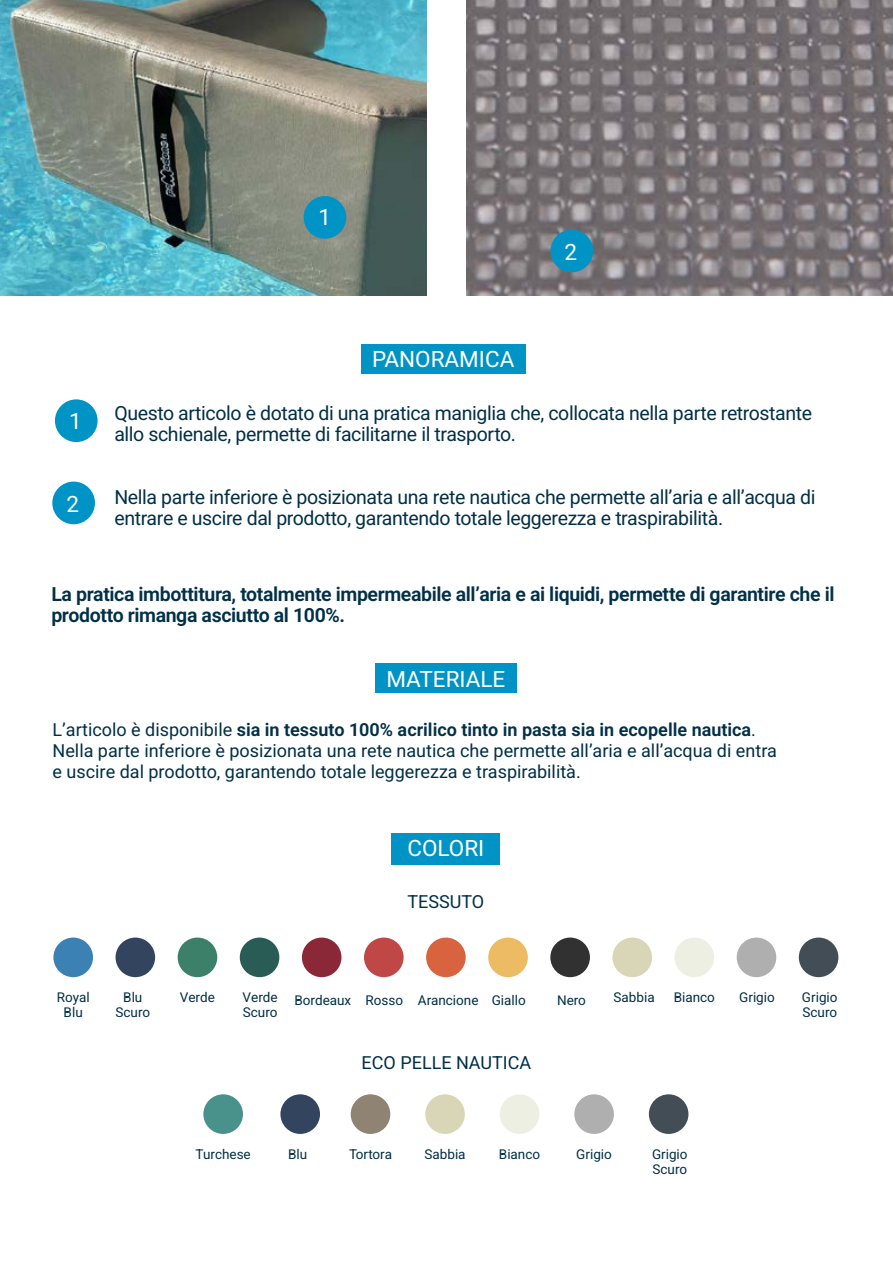
<style>
.page{position:relative;width:893px;height:1263px;background:#fff}
.page>*{position:absolute;margin:0;border:0;box-sizing:border-box;transform-origin:0 0}
.t1{font:22.5px "Heebo";color:#fff}
.t2{font:19.5px/21px "Heebo";letter-spacing:-.02em;color:#033047}
.t3{font:600 19.5px/21px "Heebo";letter-spacing:-.02em;color:#033047}
.t4{font:18px/21px "Heebo";color:#033047}
.t5{font:13.5px/15px "Heebo";color:#033047}
.s1{font-weight:600}
</style>
<div class="page">
<div style="left:375px;top:663px;width:142px;height:30px;background:#0094c6"></div>
<div style="left:361px;top:344px;width:165px;height:29px;background:#0094c6"></div>
<div style="left:55px;top:399px;width:43px;height:43px;background:#0094c6;border-radius:50%"></div>
<div style="left:52px;top:482px;width:43px;height:42px;background:#0094c6;border-radius:50%"></div>
<img style="left:0;top:0;width:427px;height:296px">
<img style="left:466px;top:0;width:427px;height:296px">
<div style="left:304px;top:196px;width:42px;height:43px;background:#0094c6;border-radius:50%"></div>
<div style="left:392px;top:833px;width:108px;height:31px;background:#0094c6"></div>
<div style="left:53px;top:937px;width:40px;height:40px;background:#3c81b4;border-radius:50%"></div>
<div style="left:426px;top:937px;width:40px;height:40px;background:#d8633e;border-radius:50%"></div>
<div style="left:178px;top:937px;width:39px;height:40px;background:#3c8069;border-radius:50%"></div>
<div style="left:550px;top:937px;width:40px;height:40px;background:#313131;border-radius:50%"></div>
<div style="left:302px;top:937px;width:39px;height:40px;background:#8b2838;border-radius:50%"></div>
<div style="left:675px;top:937px;width:39px;height:40px;background:#edefe3;border-radius:50%"></div>
<div style="left:799px;top:937px;width:39px;height:40px;background:#424d56;border-radius:50%"></div>
<div style="left:116px;top:937px;width:39px;height:40px;background:#32445e;border-radius:50%"></div>
<div style="left:488px;top:937px;width:40px;height:40px;background:#edbb63;border-radius:50%"></div>
<div style="left:240px;top:937px;width:39px;height:40px;background:#295c54;border-radius:50%"></div>
<div style="left:612px;top:937px;width:40px;height:40px;background:#d9d6b7;border-radius:50%"></div>
<div style="left:364px;top:937px;width:40px;height:40px;background:#bf4847;border-radius:50%"></div>
<div style="left:737px;top:937px;width:39px;height:40px;background:#afafaf;border-radius:50%"></div>
<div style="left:351px;top:1094px;width:39px;height:40px;background:#8f8373;border-radius:50%"></div>
<div style="left:500px;top:1094px;width:39px;height:40px;background:#edefe3;border-radius:50%"></div>
<div style="left:649px;top:1094px;width:39px;height:40px;background:#424d56;border-radius:50%"></div>
<div style="left:425px;top:1094px;width:40px;height:40px;background:#d9d6b7;border-radius:50%"></div>
<div style="left:574px;top:1094px;width:40px;height:40px;background:#afafaf;border-radius:50%"></div>
<div style="left:203px;top:1094px;width:40px;height:40px;background:#49918b;border-radius:50%"></div>
<div style="left:280px;top:1094px;width:40px;height:40px;background:#32445e;border-radius:50%"></div>
<div style="left:550px;top:230px;width:43px;height:42px;background:#0094c6;border-radius:50%"></div>
<p class="t1" style="left:69px;top:406px;width:14px">1</p>
<p class="t1" style="left:66px;top:488px;width:14px">2</p>
<p class="t1" style="left:319px;top:201px;width:14px">1</p>
<p class="t1" style="left:565px;top:236px;width:14px">2</p>
<p class="t1" style="left:372px;top:344px;width:144px">PANORAMICA</p>
<p class="t2" style="left:114px;top:402px;width:699px">Questo articolo è dotato di una pratica maniglia che, collocata nella parte retrostante allo schienale, permette di facilitarne il trasporto.</p>
<p class="t2" style="left:114px;top:486px;width:703px">Nella parte inferiore è posizionata una rete nautica che permette all’aria e all’acqua di entrare e uscire dal prodotto, garantendo totale leggerezza e traspirabilità.</p>
<p class="t3" style="left:51px;top:584px;width:785px">La pratica imbottitura, totalmente impermeabile all’aria e ai liquidi, permette di garantire che il prodotto rimanga asciutto al 100%.</p>
<p class="t1" style="left:386px;top:663px;width:120px">MATERIALE</p>
<p class="t4" style="left:53px;top:719px;width:726px">L’articolo è disponibile <span class="s1">sia in tessuto 100% acrilico tinto in pasta sia in ecopelle nautica</span>.<br>Nella parte inferiore è posizionata una rete nautica che permette all’aria e all’acqua di entra e uscire dal prodotto, garantendo totale leggerezza e traspirabilità.</p>
<p class="t1" style="left:407px;top:833px;width:79px">COLORI</p>
<p class="t4" style="left:407px;top:891px;width:78px">TESSUTO</p>
<p class="t5" style="left:57px;top:990px;width:35px;text-align:center">Royal<br>Blu</p>
<p class="t5" style="left:116px;top:990px;width:36px;text-align:center">Blu<br>Scuro</p>
<p class="t5" style="left:243px;top:990px;width:37px">Verde<br>Scuro</p>
<p class="t5" style="left:294px;top:993px;width:233px">Bordeaux Rosso Arancione Giallo</p>
<p class="t5" style="left:557px;top:993px;width:30px">Nero</p>
<p class="t5" style="left:614px;top:990px;width:43px">Sabbia</p>
<p class="t5" style="left:674px;top:990px;width:43px">Bianco</p>
<p class="t5" style="left:739px;top:990px;width:37px">Grigio</p>
<p class="t5" style="left:802px;top:990px;width:37px">Grigio<br>Scuro</p>
<p class="t5" style="left:180px;top:990px;width:37px">Verde</p>
<p class="t4" style="left:362px;top:1052px;width:171px">ECO PELLE NAUTICA</p>
<p class="t5" style="left:195px;top:1146px;width:57px">Turchese</p>
<p class="t5" style="left:288px;top:1146px;width:21px">Blu</p>
<p class="t5" style="left:349px;top:1146px;width:45px">Tortora</p>
<p class="t5" style="left:424px;top:1147px;width:43px">Sabbia</p>
<p class="t5" style="left:499px;top:1146px;width:43px">Bianco</p>
<p class="t5" style="left:576px;top:1146px;width:37px">Grigio</p>
<p class="t5" style="left:652px;top:1146px;width:37px">Grigio<br>Scuro</p>
</div>
